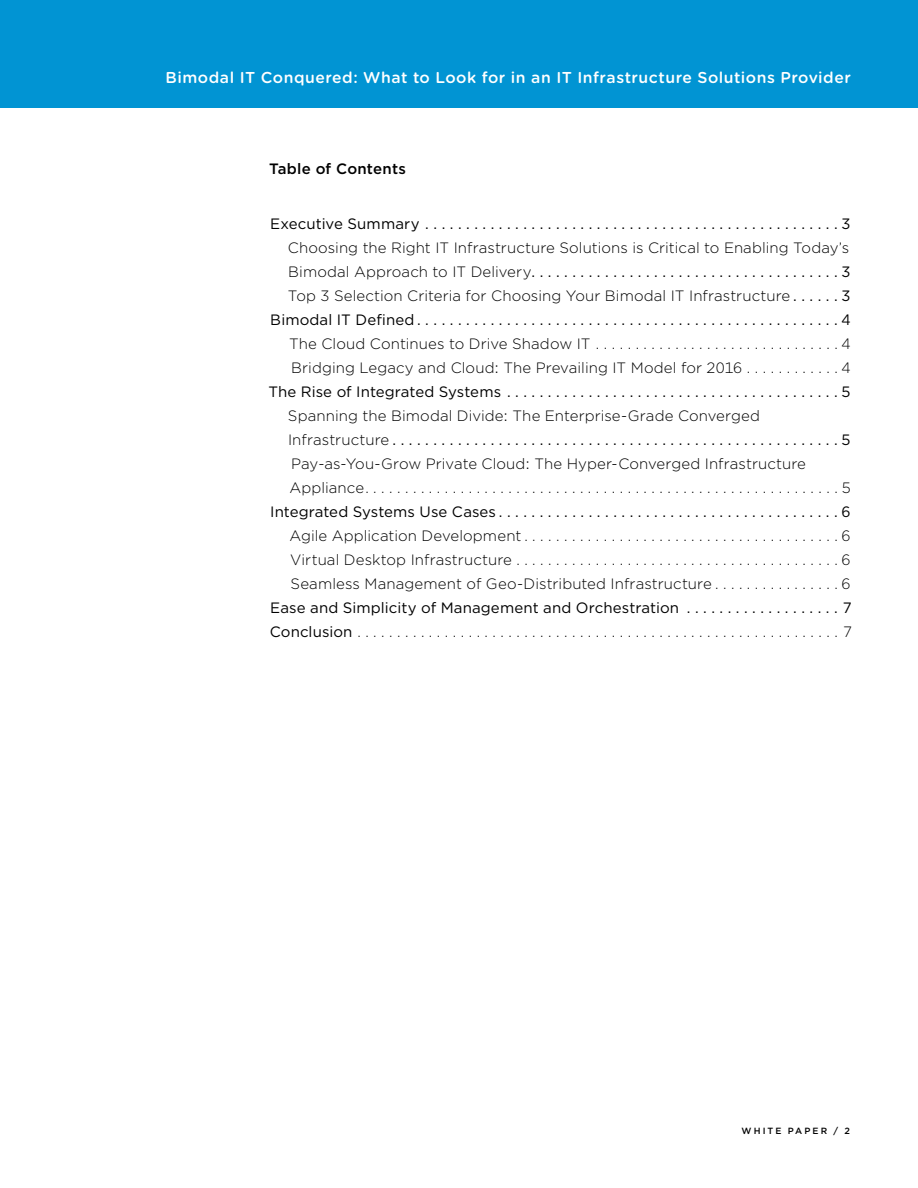
<style>
.page{position:relative;width:918px;height:1188px;background:#fff}
.page>*{position:absolute;margin:0;border:0;box-sizing:border-box;transform-origin:0 0}
.t1{font:500 15.75px "Gotham Rounded";letter-spacing:.03em;color:#fff}
.t2{font:300 15px/24px "Gotham";letter-spacing:.005em;color:#000}
.t3{font:15px/24px "Gotham";letter-spacing:.005em;color:#000}
.t4{font:500 15px "Gotham";letter-spacing:.015em;color:#000}
.t5{font:500 9px "Gotham";letter-spacing:.23em;color:#000}
.s1{font-weight:400}
.s2{font-weight:300}
</style>
<div class="page">
<div style="left:0;top:0;width:918px;height:108px;background:#0194d3"></div>
<p class="t1" style="left:165px;top:66px;width:687px">Bimodal IT Conquered: What to Look for in an IT Infrastructure Solutions Provider</p>
<p class="t4" style="left:269px;top:159px;width:139px">Table of Contents</p>
<p class="t3" style="left:270px;top:212px;width:582px">Executive Summary . . . . . . . . . . . . . . . . . . . . . . . . . . . . . . . . . . . . . . . . . . . . . . . . . . 3</p>
<p class="t2" style="left:270px;top:236px;width:582px;text-align:right">Choosing the Right IT Infrastructure Solutions is Critical to Enabling Today’s Bimodal Approach to IT Delivery <span class="s1">. . . . . . . . . . . . . . . . . . . . . . . . . . . . . . . . . . . . . 3<br></span>Top 3 Selection Criteria for Choosing Your Bimodal IT Infrastructure <span class="s1">. . . . . 3<br>Bimodal IT Defined . . . . . . . . . . . . . . . . . . . . . . . . . . . . . . . . . . . . . . . . . . . . . . . . . . . 4</span></p>
<p class="t2" style="left:289px;top:332px;width:563px">The Cloud Continues to Drive Shadow IT . . . . . . . . . . . . . . . . . . . . . . . . . . . . . . 4<br>Bridging Legacy and Cloud: The Prevailing IT Model for 2016 . . . . . . . . . . . 4</p>
<p class="t3" style="left:268px;top:380px;width:584px">The Rise of Integrated Systems . . . . . . . . . . . . . . . . . . . . . . . . . . . . . . . . . . . . . . . . 5</p>
<p class="t2" style="left:288px;top:404px;width:564px">Spanning the Bimodal Divide: The Enterprise-Grade Converged Infrastructure <span class="s1">. . . . . . . . . . . . . . . . . . . . . . . . . . . . . . . . . . . . . . . . . . . . . . . . . . . . . . 5<br></span>Pay-as-You-Grow Private Cloud: The Hyper-Converged Infrastructure Appliance . . . . . . . . . . . . . . . . . . . . . . . . . . . . . . . . . . . . . . . . . . . . . . . . . . . . . . . . . . . 5</p>
<p class="t3" style="left:270px;top:500px;width:582px">Integrated Systems Use Cases . . . . . . . . . . . . . . . . . . . . . . . . . . . . . . . . . . . . . . . . . 6</p>
<p class="t2" style="left:289px;top:524px;width:563px;text-align:justify">Agile Application Development . . . . . . . . . . . . . . . . . . . . . . . . . . . . . . . . . . . . . . . 6<br>Virtual Desktop Infrastructure . . . . . . . . . . . . . . . . . . . . . . . . . . . . . . . . . . . . . . . . 6<br>Seamless Management of Geo-Distributed Infrastructure . . . . . . . . . . . . . . . 6</p>
<p class="t3" style="left:270px;top:596px;width:584px">Ease and Simplicity of Management and Orchestration . . . . . . . . . . . . . . . . . . . 7<br>Conclusion <span class="s2">. . . . . . . . . . . . . . . . . . . . . . . . . . . . . . . . . . . . . . . . . . . . . . . . . . . . . . . . . . . . . 7</span></p>
<p class="t5" style="left:742px;top:1125px;width:110px">WHITE PAPER / 2</p>
</div>
